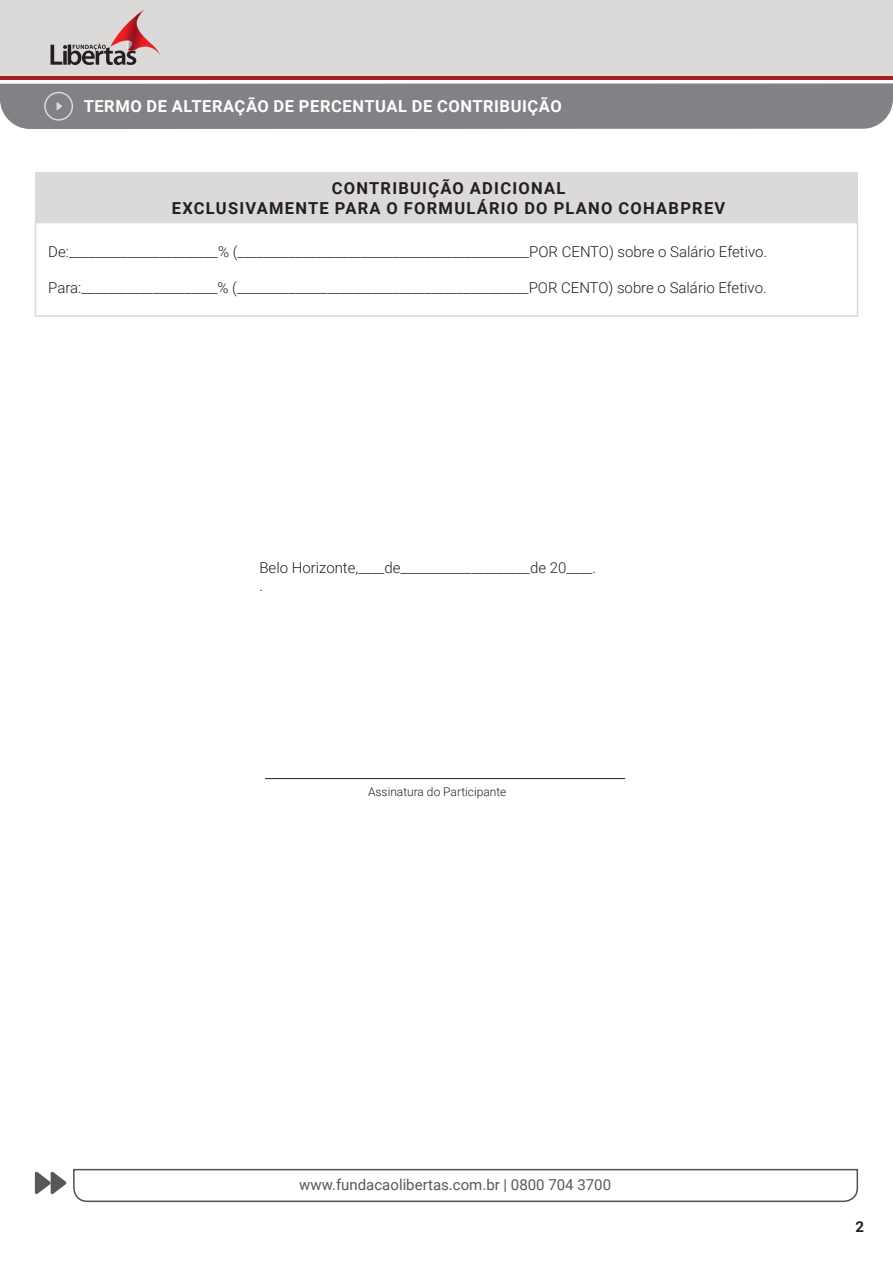
<style>
.page{position:relative;width:893px;height:1263px;background:#fff}
.page>*{position:absolute;margin:0;border:0;box-sizing:border-box;transform-origin:0 0}
.t1{font:700 16.5px "Roboto";letter-spacing:.075em;color:#231f20}
.t2{font:700 16.5px "Roboto";letter-spacing:.035em;color:#fff}
.t3{font:300 15px/18px "Roboto";color:#231f20}
.t4{font:15px "Roboto";color:#57585a}
.t5{font:700 15px "Roboto";color:#231f20}
.t6{font:300 12px "Roboto";color:#231f20}
</style>
<div class="page">
<div style="left:0;top:0;width:893px;height:76px;background:#dbdad8"></div>
<hr style="left:0;top:77px;width:893px;height:3px;background:#a41d20">
<svg style="left:51px;top:9px;width:109px;height:56px"></svg>
<div style="left:0;top:83px;width:893px;height:46px;background:#808285"></div>
<svg style="left:35px;top:1168px;width:824px;height:35px"></svg>
<div style="left:35px;top:222px;width:823px;height:95px;border:2px solid #dbdad8"></div>
<div style="left:35px;top:172px;width:822px;height:50px;background:#dbdad8"></div>
<hr style="left:265px;top:778px;width:360px;height:1px;background:#231f20">
<p class="t2" style="left:84px;top:94px;width:480px">TERMO DE ALTERAÇÃO DE PERCENTUAL DE CONTRIBUIÇÃO</p>
<p class="t1" style="left:332px;top:176px;width:235px">CONTRIBUIÇÃO ADICIONAL</p>
<p class="t1" style="left:172px;top:196px;width:555px">EXCLUSIVAMENTE PARA O FORMULÁRIO DO PLANO COHABPREV</p>
<p class="t3" style="left:48px;top:242px;width:720px">De:_______________________% (_____________________________________________POR CENTO) sobre o Salário Efetivo.</p>
<p class="t3" style="left:48px;top:278px;width:720px">Para:_____________________% (_____________________________________________POR CENTO) sobre o Salário Efetivo.</p>
<p class="t3" style="left:259px;top:558px;width:338px">Belo Horizonte,____de____________________de 20____. .</p>
<p class="t6" style="left:368px;top:783px;width:140px">Assinatura do Participante</p>
<p class="t4" style="left:299px;top:1174px;width:313px">www.fundacaolibertas.com.br | 0800 704 3700</p>
<p class="t5" style="left:855px;top:1216px;width:10px">2</p>
</div>
